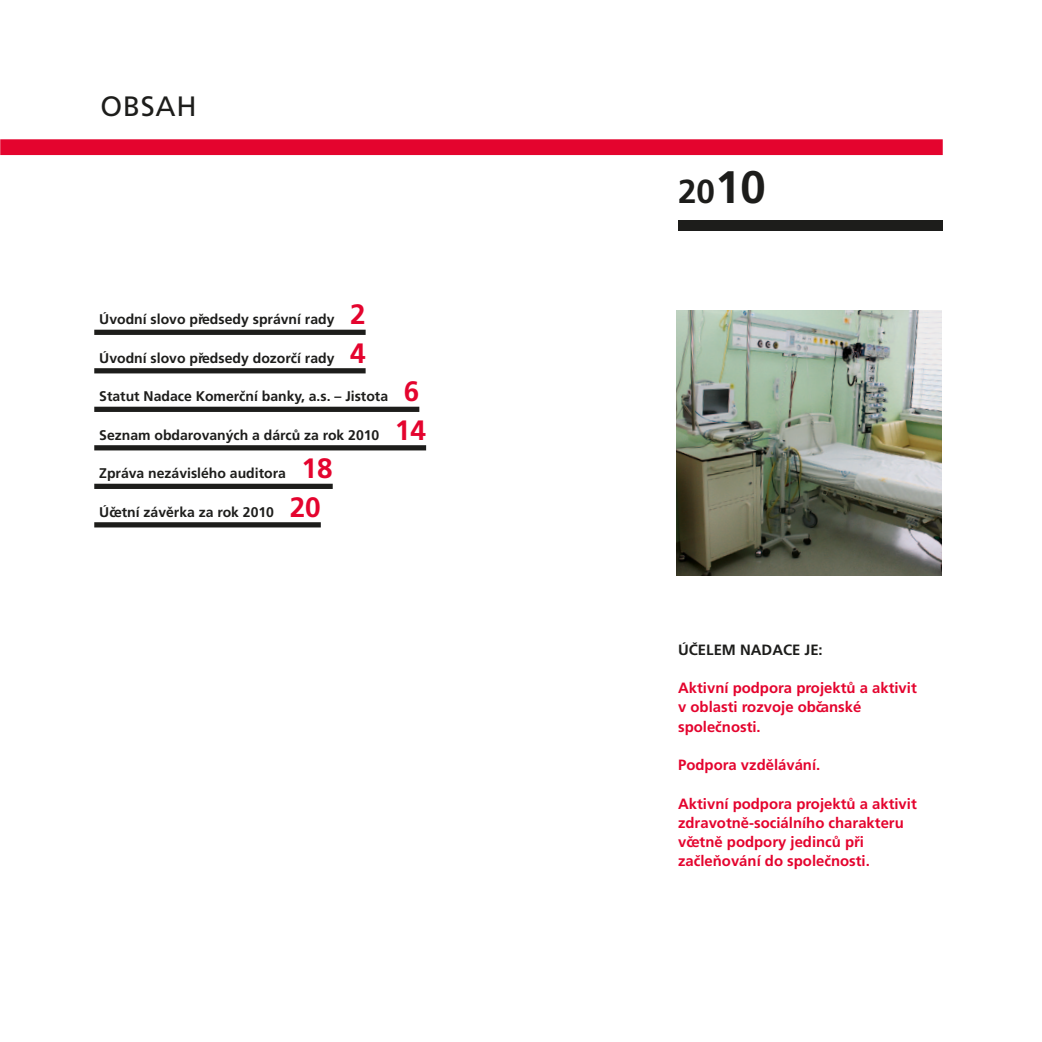
<style>
.page{position:relative;width:1042px;height:1042px;background:#fff}
.page>*{position:absolute;margin:0;border:0;box-sizing:border-box;transform-origin:0 0}
.t1{font:700 33.25px "Frutiger CE";color:#1d1d1b}
.t2{font:28px "Frutiger CE";letter-spacing:.025em;color:#1d1d1b}
.t3{font:700 14.88px/19.2px "Frutiger CE";color:#e4042e}
.t4{font:700 14.88px "Frutiger CE";letter-spacing:.11em;color:#1d1d1b}
.t5{font:700 14px "Frutiger CE";color:#1d1d1b}
.s1{font-size:28px;color:#e4042e}
.s2{font-size:45.5px}
</style>
<div class="page">
<img style="left:676px;top:310px;width:265px;height:265px">
<div style="left:94px;top:330px;width:272px;height:5px;background:#1d1d1b"></div>
<div style="left:94px;top:368px;width:272px;height:5px;background:#1d1d1b"></div>
<div style="left:94px;top:407px;width:325px;height:5px;background:#1d1d1b"></div>
<div style="left:94px;top:445px;width:332px;height:5px;background:#1d1d1b"></div>
<div style="left:94px;top:484px;width:239px;height:5px;background:#1d1d1b"></div>
<div style="left:94px;top:522px;width:227px;height:5px;background:#1d1d1b"></div>
<div style="left:0;top:139px;width:943px;height:16px;background:#e4042e"></div>
<div style="left:678px;top:221px;width:265px;height:10px;background:#1d1d1b"></div>
<h2 class="t2" style="left:101px;top:91px;width:98px">Obsah</h2>
<p class="t5" style="left:99px;top:311px;width:268px">Úvodní slovo předsedy správní rady <span class="s1">2</span></p>
<p class="t5" style="left:99px;top:350px;width:268px">Úvodní slovo předsedy dozorčí rady <span class="s1">4</span></p>
<p class="t5" style="left:99px;top:388px;width:322px">Statut Nadace Komerční banky, a.s. – Jistota <span class="s1">6</span></p>
<p class="t5" style="left:99px;top:427px;width:328px">Seznam obdarovaných a dárců za rok 2010 <span class="s1">14</span></p>
<p class="t5" style="left:99px;top:465px;width:235px">Zpráva nezávislého auditora <span class="s1">18</span></p>
<p class="t5" style="left:99px;top:504px;width:223px">Účetní závěrka za rok 2010 <span class="s1">20</span></p>
<h1 class="t1" style="left:678px;top:173px;width:89px">20<span class="s2">10</span></h1>
<p class="t4" style="left:678px;top:641px;width:146px">Účelem nadace je:</p>
<p class="t3" style="left:678px;top:678px;width:240px">Aktivní podpora projektů a aktivit v oblasti rozvoje občanské společnosti.</p>
<p class="t3" style="left:678px;top:755px;width:144px">Podpora vzdělávání.</p>
<p class="t3" style="left:678px;top:794px;width:240px">Aktivní podpora projektů a aktivit zdravotně-sociálního charakteru včetně podpory jedinců při začleňování do společnosti.</p>
</div>
